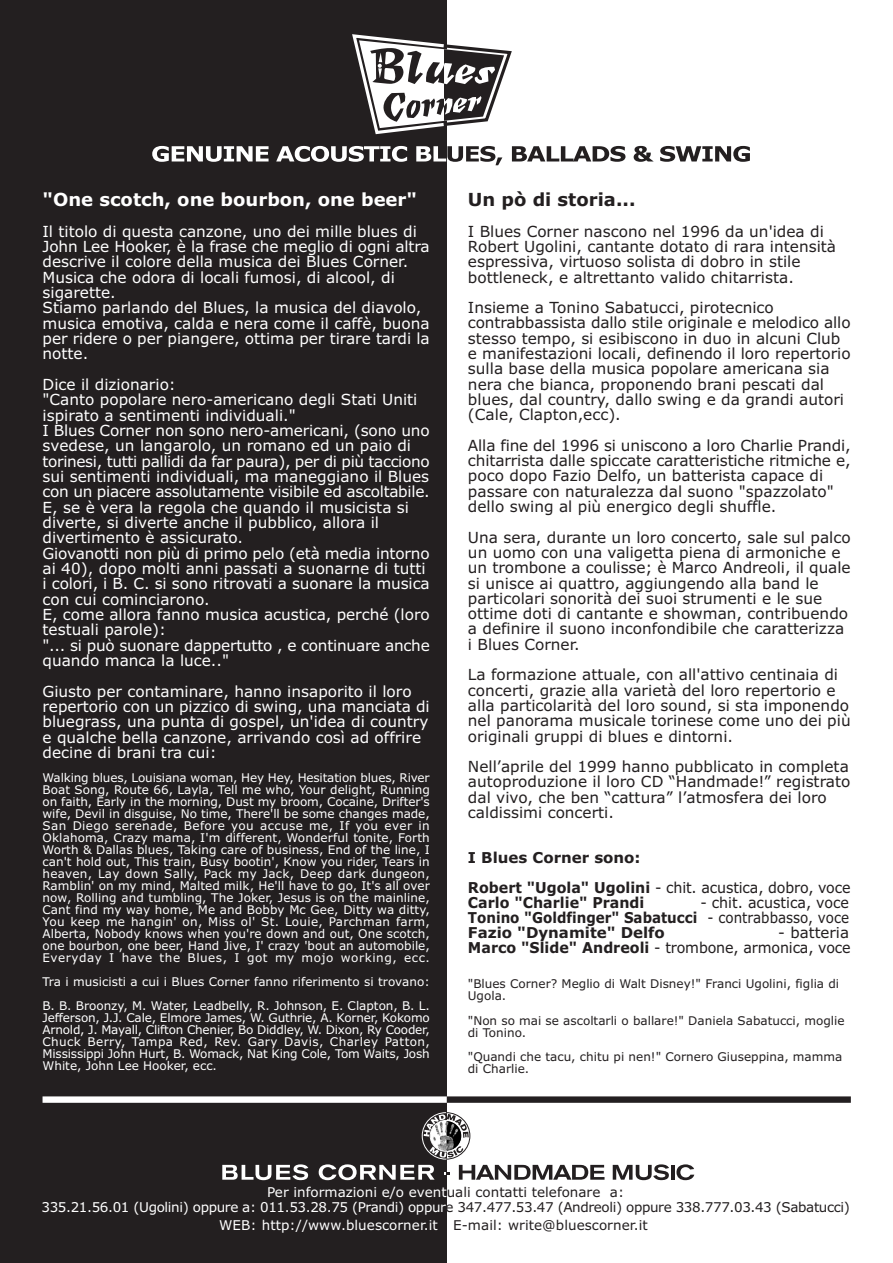
<style>
.page{position:relative;width:893px;height:1263px;background:#fff}
.page>*{position:absolute;margin:0;border:0;box-sizing:border-box;transform-origin:0 0}
.t1{font:700 18px "Verdana";color:#fff}
.t2{font:700 18px "Verdana";color:#231f20}
.t3{font:15.3px/15.3px "Verdana";color:#231f20}
.t4{font:15.3px/15.3px "Verdana";color:#fff}
.t5{font:700 15px/15px "Verdana";color:#231f20;text-align:justify;scale:.9 1}
.t6{font:700 15px/30px "Verdana";color:#231f20}
.t7{font:15px/15px "Verdana";letter-spacing:-.01em;color:#231f20;text-align:right}
.t8{font:700 15px "Verdana";color:#231f20;scale:.95 1}
.t9{font:13.5px/14.9px "Verdana";letter-spacing:-.025em;color:#231f20;text-align:center}
.t10{font:13.5px "Verdana";letter-spacing:.005em;color:#fff}
.t11{font:12px/12px "Verdana";color:#fff;text-align:justify}
.t12{font:12px/12.1px "Verdana";color:#231f20}
.s1{font-weight:400}
.s2{font-weight:700}
.s3{color:#fff}
.s4{color:#231f20}
</style>
<div class="page">
<div style="left:0;top:0;width:446px;height:1263px;background:#231f20"></div>
<svg style="left:352px;top:32px;width:160px;height:104px"></svg>
<div style="left:444px;top:1096px;width:406px;height:7px;background:#231f20"></div>
<div style="left:43px;top:1096px;width:404px;height:7px;background:#fff"></div>
<svg style="left:152px;top:146px;width:116px;height:16px"></svg>
<svg style="left:276px;top:146px;width:131px;height:16px"></svg>
<svg style="left:416px;top:146px;width:86px;height:19px"></svg>
<svg style="left:512px;top:146px;width:113px;height:16px"></svg>
<svg style="left:633px;top:146px;width:20px;height:16px"></svg>
<svg style="left:660px;top:146px;width:90px;height:16px"></svg>
<svg style="left:222px;top:1164px;width:86px;height:16px"></svg>
<svg style="left:612px;top:1164px;width:57px;height:16px"></svg>
<hr style="left:671px;top:1165px;width:3px;height:15px;background:#231f20">
<svg style="left:676px;top:1164px;width:18px;height:16px"></svg>
<svg style="left:319px;top:1112px;width:285px;height:68px"></svg>
<p class="t1" style="left:43px;top:193px;width:376px">"One scotch, one bourbon, one beer"</p>
<p class="t4" style="left:43px;top:225px;width:389px">Il titolo di questa canzone, uno dei mille blues di John Lee Hooker, è la frase che meglio di ogni altra descrive il colore della musica dei Blues Corner.<br>Musica che odora di locali fumosi, di alcool, di sigarette.<br>Stiamo parlando del Blues, la musica del diavolo, musica emotiva, calda e nera come il caffè, buona per ridere o per piangere, ottima per tirare tardi la notte.</p>
<p class="t4" style="left:43px;top:378px;width:389px">Dice il dizionario:<br>"Canto popolare nero-americano degli Stati Uniti ispirato a sentimenti individuali."<br>I Blues Corner non sono nero-americani, (sono uno svedese, un langarolo, un romano ed un paio di torinesi, tutti pallidi da far paura), per di più tacciono sui sentimenti individuali, ma maneggiano il Blues con un piacere assolutamente visibile ed ascoltabile.<br>E, se è vera la regola che quando il musicista si diverte, si diverte anche il pubblico, allora il divertimento è assicurato.<br>Giovanotti non più di primo pelo (età media intorno ai 40), dopo molti anni passati a suonarne di tutti i colori, i B. C. si sono ritrovati a suonare la musica con cui cominciarono.<br>E, come allora fanno musica acustica, perché (loro testuali parole):<br>"... si può suonare dappertutto , e continuare anche quando manca la luce.."</p>
<p class="t4" style="left:43px;top:685px;width:389px">Giusto per contaminare, hanno insaporito il loro repertorio con un pizzico di swing, una manciata di bluegrass, una punta di gospel, un'idea di country e qualche bella canzone, arrivando così ad offrire decine di brani tra cui:</p>
<p class="t11" style="left:43px;top:773px;width:389px">Walking blues, Louisiana woman, Hey Hey, Hesitation blues, River Boat Song, Route 66, Layla, Tell me who, Your delight, Running on faith, Early in the morning, Dust my broom, Cocaine, Drifter's wife, Devil in disguise, No time, There'll be some changes made, San Diego serenade, Before you accuse me, If you ever in Oklahoma, Crazy mama, I'm different, Wonderful tonite, Forth Worth &amp; Dallas blues, Taking care of business, End of the line, I can't hold out, This train, Busy bootin', Know you rider, Tears in heaven, Lay down Sally, Pack my Jack, Deep dark dungeon, Ramblin' on my mind, Malted milk, He'll have to go, It's all over now, Rolling and tumbling, The Joker, Jesus is on the mainline, Cant find my way home, Me and Bobby Mc Gee, Ditty wa ditty, You keep me hangin' on, Miss ol' St. Louie, Parchman farm, Alberta, Nobody knows when you're down and out, One scotch, one bourbon, one beer, Hand Jive, I' crazy 'bout an automobile, Everyday I have the Blues, I got my mojo working, ecc.</p>
<p class="t11" style="left:43px;top:971px;width:389px;line-height:24px">Tra i musicisti a cui i Blues Corner fanno riferimento si trovano:<br>B. B. Broonzy, M. Water, Leadbelly, R. Johnson, E. Clapton, B. L.</p>
<p class="t11" style="left:43px;top:1013px;width:389px">Jefferson, J.J. Cale, Elmore James, W. Guthrie, A. Korner, Kokomo Arnold, J. Mayall, Clifton Chenier, Bo Diddley, W. Dixon, Ry Cooder, Chuck Berry, Tampa Red, Rev. Gary Davis, Charley Patton, Mississippi John Hurt, B. Womack, Nat King Cole, Tom Waits, Josh White, John Lee Hooker, ecc.</p>
<p class="t2" style="left:468px;top:193px;width:169px">Un pò di storia...</p>
<p class="t3" style="left:468px;top:225px;width:369px">I Blues Corner nascono nel 1996 da un'idea di Robert Ugolini, cantante dotato di rara intensità espressiva, virtuoso solista di dobro in stile bottleneck, e altrettanto valido chitarrista.</p>
<p class="t3" style="left:468px;top:301px;width:384px">Insieme a Tonino Sabatucci, pirotecnico contrabbassista dallo stile originale e melodico allo stesso tempo, si esibiscono in duo in alcuni Club e manifestazioni locali, definendo il loro repertorio sulla base della musica popolare americana sia nera che bianca, proponendo brani pescati dal blues, dal country, dallo swing e da grandi autori (Cale, Clapton,ecc).</p>
<p class="t3" style="left:468px;top:439px;width:384px">Alla fine del 1996 si uniscono a loro Charlie Prandi, chitarrista dalle spiccate caratteristiche ritmiche e, poco dopo Fazio Delfo, un batterista capace di passare con naturalezza dal suono "spazzolato" dello swing al più energico degli shuffle.</p>
<p class="t3" style="left:468px;top:531px;width:384px">Una sera, durante un loro concerto, sale sul palco un uomo con una valigetta piena di armoniche e un trombone a coulisse; è Marco Andreoli, il quale si unisce ai quattro, aggiungendo alla band le particolari sonorità dei suoi strumenti e le sue ottime doti di cantante e showman, contribuendo a definire il suono inconfondibile che caratterizza i Blues Corner.</p>
<p class="t3" style="left:468px;top:668px;width:384px">La formazione attuale, con all'attivo centinaia di concerti, grazie alla varietà del loro repertorio e alla particolarità del loro sound, si sta imponendo nel panorama musicale torinese come uno dei più originali gruppi di blues e dintorni.</p>
<p class="t3" style="left:468px;top:760px;width:384px">Nell’aprile del 1999 hanno pubblicato in completa autoproduzione il loro CD “Handmade!” registrato dal vivo, che ben “cattura” l’atmosfera dei loro caldissimi concerti.</p>
<p class="t6" style="left:468px;top:844px;width:384px">I Blues Corner sono:<br>Robert "Ugola" Ugolini <span class="s1">- chit. acustica, dobro, voce</span></p>
<p class="t8" style="left:468px;top:897px;width:187px">Carlo "Charlie" Prandi</p>
<p class="t5" style="left:468px;top:897px;width:425px;text-indent:232px"><span class="s1">- chit. acustica, voce </span>Tonino "Goldfinger" Sabatucci <span class="s1">- contrabbasso, voce </span>Fazio "Dynamite" Delfo</p>
<p class="t7" style="left:468px;top:927px;width:384px">- batteria<br><span class="s2">Marco "Slide" Andreoli</span> - trombone, armonica, voce</p>
<p class="t12" style="left:468px;top:979px;width:373px">"Blues Corner? Meglio di Walt Disney!" Franci Ugolini, figlia di<br>Ugola.</p>
<p class="t12" style="left:468px;top:1015px;width:378px">"Non so mai se ascoltarli o ballare!" Daniela Sabatucci, moglie di Tonino.</p>
<p class="t12" style="left:468px;top:1052px;width:376px">"Quandi che tacu, chitu pi nen!" Cornero Giuseppina, mamma di Charlie.</p>
<p class="t9" style="left:41px;top:1186px;width:810px"><span class="s3">Per informazioni e/o event</span>uali contatti telefonare a:<br><span class="s3">335.21.56.01 (Ugolini) oppure a: 011.53.28.75 (Prandi) oppur</span>e 347.477.53.47 (Andreoli) oppure 338.777.03.43 (Sabatucci)</p>
<p class="t10" style="left:219px;top:1220px;width:430px">WEB: http://www.bluescorner.it <span class="s4">E-mail: write@bluescorner.it</span></p>
</div>
